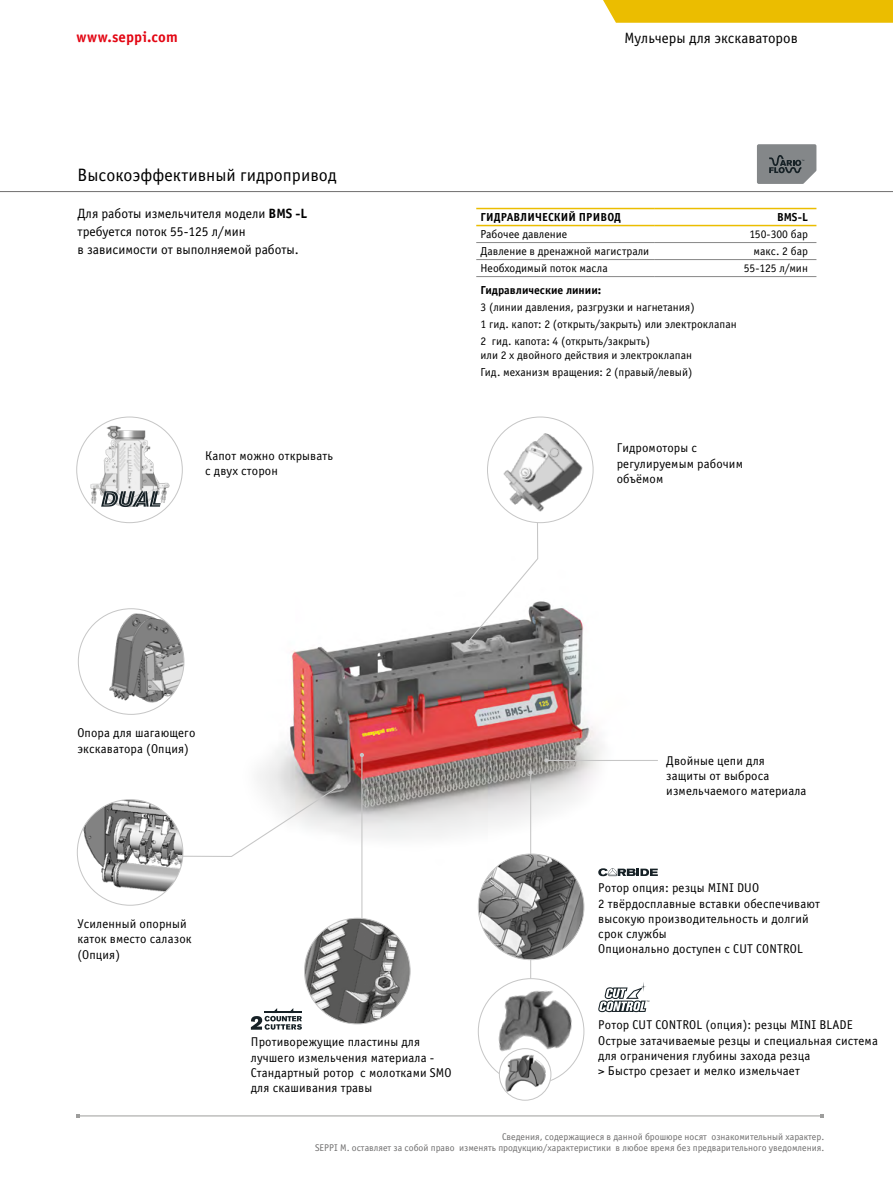
<style>
.page{position:relative;width:893px;height:1191px;background:#fff}
.page>*{position:absolute;margin:0;border:0;box-sizing:border-box;transform-origin:0 0}
.t1{font:18px "Officina Sans Book ITC";color:#000}
.t2{font:15px "Officina Sans Book ITC";color:#000}
.t3{font:15px "Officina Sans Bold ITC";letter-spacing:.005em;color:#e30613}
.t4{font:13.5px/18px "Officina Sans Book ITC";color:#000}
.t5{font:12.75px/15.3px "Officina Sans Book ITC";letter-spacing:.01em;color:#000}
.t6{font:11.7px/17px "Officina Sans Book ITC";color:#000}
.t7{font:11.7px "Officina Sans Bold ITC";color:#000}
.t8{font:9.75px/10.5px "Officina Sans Book ITC";color:#706f6f;text-align:right}
.s1{font-family:"Officina Sans Bold ITC"}
</style>
<div class="page">
<div style="left:603px;top:0;width:290px;height:23px;background:#ebbd00"></div>
<hr style="left:0;top:191px;width:893px;height:1px;background:#706f6f">
<img style="left:105px;top:521px;width:512px;height:411px">
<hr style="left:361px;top:755px;width:1px;height:218px;background:#c6c6c6">
<svg style="left:360px;top:753px;width:4px;height:4px"></svg>
<svg style="left:466px;top:521px;width:73px;height:123px"></svg>
<img style="left:78px;top:609px;width:106px;height:105px;border-radius:53px">
<img style="left:77px;top:417px;width:105px;height:104px">
<img style="left:305px;top:918px;width:105px;height:106px;border-radius:53px">
<hr style="left:546px;top:760px;width:112px;height:1px;background:#c6c6c6">
<svg style="left:544px;top:758px;width:5px;height:4px"></svg>
<img style="left:487px;top:423px;width:105px;height:98px">
<svg style="left:101px;top:491px;width:60px;height:16px"></svg>
<svg style="left:757px;top:144px;width:59px;height:40px;background:#7e8284"></svg>
<svg style="left:146px;top:784px;width:195px;height:73px"></svg>
<img style="left:77px;top:799px;width:106px;height:106px;border-radius:53px">
<svg style="left:251px;top:1008px;width:51px;height:21px"></svg>
<svg style="left:598px;top:868px;width:60px;height:8px"></svg>
<hr style="left:78px;top:1115px;width:744px;height:1px;background:#9d9d9c">
<svg style="left:598px;top:982px;width:51px;height:30px"></svg>
<hr style="left:530px;top:772px;width:1px;height:252px;background:#c6c6c6">
<svg style="left:528px;top:770px;width:5px;height:4px"></svg>
<img style="left:478px;top:854px;width:106px;height:105px;border-radius:53px">
<img style="left:478px;top:978px;width:106px;height:100px">
<img style="left:499px;top:1049px;width:52px;height:46px">
<div style="left:499px;top:1048px;width:52px;height:52px;border:1px solid #c6c6c6;border-radius:50%"></div>
<img style="left:528px;top:1059px;width:20px;height:27px">
<hr style="left:476px;top:276px;width:179px;height:1px;background:#878787">
<hr style="left:655px;top:276px;width:161px;height:1px;background:#878787">
<hr style="left:476px;top:242px;width:179px;height:1px;background:#878787">
<hr style="left:655px;top:242px;width:161px;height:1px;background:#878787">
<hr style="left:476px;top:259px;width:179px;height:1px;background:#878787">
<hr style="left:655px;top:259px;width:161px;height:1px;background:#878787">
<hr style="left:476px;top:208px;width:179px;height:1px;background:#ebbd00">
<hr style="left:655px;top:208px;width:161px;height:1px;background:#ebbd00">
<hr style="left:476px;top:225px;width:179px;height:1px;background:#ebbd00">
<hr style="left:655px;top:225px;width:161px;height:1px;background:#ebbd00">
<p class="t3" style="left:77px;top:26px;width:103px">www.seppi.com</p>
<h1 class="t1" style="left:78px;top:163px;width:261px">Высокоэффективный гидропривод</h1>
<p class="t4" style="left:78px;top:203px;width:231px">Для работы измельчителя модели <span class="s1">BMS -L </span>требуется поток 55-125 л/мин<br>в зависимости от выполняемой работы.</p>
<p class="t5" style="left:205px;top:448px;width:129px">Капот можно открывать с двух сторон</p>
<p class="t2" style="left:624px;top:28px;width:175px">Мульчеры для экскаваторов</p>
<p class="t7" style="left:481px;top:209px;width:142px">ГИДРАВЛИЧЕСКИЙ ПРИВОД</p>
<p class="t7" style="left:777px;top:209px;width:32px">BMS-L</p>
<p class="t6" style="left:480px;top:225px;width:88px">Рабочее давление</p>
<p class="t6" style="left:749px;top:225px;width:60px">150-300 бар</p>
<p class="t6" style="left:480px;top:242px;width:170px">Давление в дренажной магистрали</p>
<p class="t6" style="left:753px;top:242px;width:56px">макс. 2 бар</p>
<p class="t6" style="left:480px;top:259px;width:129px">Необходимый поток масла</p>
<p class="t6" style="left:744px;top:259px;width:66px">55-125 л/мин</p>
<p class="t7" style="left:480px;top:282px;width:122px">Гидравлические линии:</p>
<p class="t6" style="left:480px;top:298px;width:258px">3 (линии давления, разгрузки и нагнетания)<br>1 гид. капот: 2 (открыть/закрыть) или электроклапан<br>2 гид. капота: 4 (открыть/закрыть)</p>
<p class="t6" style="left:480px;top:346px;width:213px">или 2 x двойного действия и электроклапан<br>Гид. механизм вращения: 2 (правый/левый)</p>
<p class="t5" style="left:617px;top:440px;width:128px">Гидромоторы с регулируемым рабочим объёмом</p>
<p class="t5" style="left:77px;top:725px;width:120px">Опора для шагающего экскаватора (Опция)</p>
<p class="t5" style="left:77px;top:915px;width:116px">Усиленный опорный каток вместо салазок (Опция)</p>
<p class="t5" style="left:251px;top:1033px;width:202px">Противорежущие пластины для лучшего измельчения материала -<br>Стандартный ротор с молотками SMO для скашивания травы</p>
<p class="t5" style="left:666px;top:752px;width:142px">Двойные цепи для защиты от выброса измельчаемого материала</p>
<p class="t5" style="left:598px;top:880px;width:223px">Ротор опция: резцы MINI DUO<br>2 твёрдосплавные вставки обеспечивают высокую производительность и долгий срок службы<br>Опционально доступен с CUT CONTROL</p>
<p class="t5" style="left:598px;top:1016px;width:281px">Ротор CUT CONTROL (опция): резцы MINI BLADE Острые затачиваемые резцы и специальная система для ограничения глубины захода резца<br>&gt; Быстро срезает и мелко измельчает</p>
<p class="t8" style="left:315px;top:1131px;width:511px">Сведения, содержащиеся в данной брошюре носят ознакомительный характер.<br>SEPPI M. оставляет за собой право изменять продукцию/характеристики в любое время без предварительного уведомления.</p>
</div>
